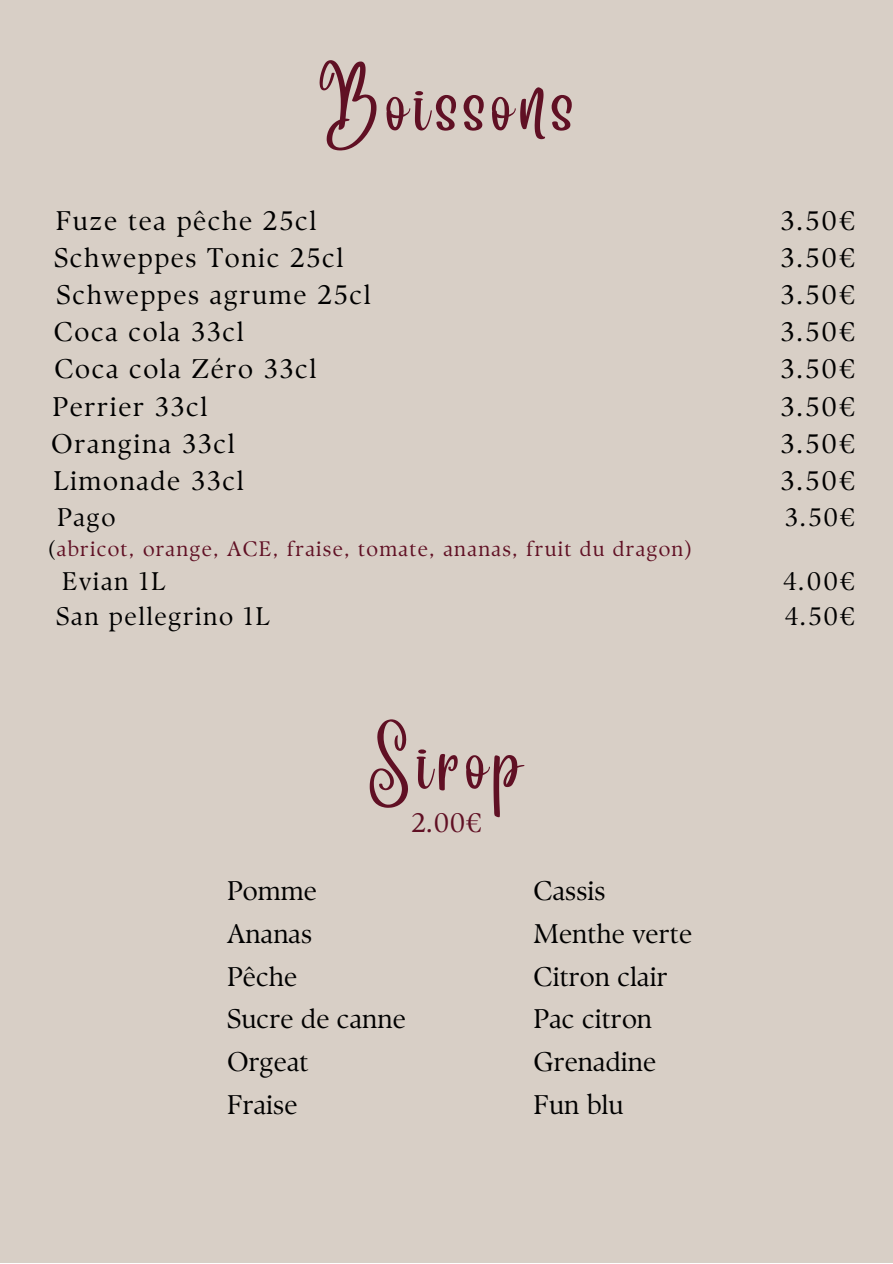
<style>
.page{position:relative;width:893px;height:1264px;background:#fff}
.page>*{position:absolute;margin:0;border:0;box-sizing:border-box;transform-origin:0 0}
.t1{font:60px "Angelina";letter-spacing:.12em;color:#601024}
.t2{font:27px "TY Serif D";letter-spacing:.06em;color:#000}
.t3{font:27px "TY Serif D";color:#000}
.t4{font:27px "TY Serif D";color:#601024}
.t5{font:25.5px "TY Serif D";letter-spacing:.06em;color:#000}
.t6{font:21px "TY Serif D";letter-spacing:.06em;color:#601024}
.s1{color:#000}
</style>
<div class="page">
<div style="left:0;top:0;width:892px;height:1262px;background:#d8cfc6"></div>
<p class="t1" style="left:318px;top:93px;width:258px">Boissons</p>
<p class="t2" style="left:56px;top:204px;width:262px">Fuze tea pêche 25cl</p>
<p class="t2" style="left:780px;top:204px;width:75px">3.50€</p>
<p class="t2" style="left:54px;top:241px;width:291px">Schweppes Tonic 25cl</p>
<p class="t2" style="left:780px;top:241px;width:75px">3.50€</p>
<p class="t2" style="left:57px;top:278px;width:315px">Schweppes agrume 25cl</p>
<p class="t2" style="left:780px;top:278px;width:75px">3.50€</p>
<p class="t2" style="left:54px;top:316px;width:191px">Coca cola 33cl</p>
<p class="t2" style="left:780px;top:316px;width:75px">3.50€</p>
<p class="t2" style="left:55px;top:353px;width:263px">Coca cola Zéro 33cl</p>
<p class="t2" style="left:780px;top:353px;width:75px">3.50€</p>
<p class="t2" style="left:52px;top:390px;width:157px">Perrier 33cl</p>
<p class="t2" style="left:780px;top:390px;width:75px">3.50€</p>
<p class="t2" style="left:51px;top:427px;width:185px">Orangina 33cl</p>
<p class="t2" style="left:780px;top:427px;width:75px">3.50€</p>
<p class="t2" style="left:54px;top:464px;width:192px">Limonade 33cl</p>
<p class="t2" style="left:780px;top:464px;width:75px">3.50€</p>
<p class="t5" style="left:57px;top:501px;width:60px">Pago</p>
<p class="t5" style="left:784px;top:501px;width:71px">3.50€</p>
<p class="t6" style="left:47px;top:536px;width:648px"><span class="s1">(</span>abricot, orange, ACE, fraise, tomate, ananas, fruit du dragon)</p>
<p class="t5" style="left:62px;top:565px;width:104px">Evian 1L</p>
<p class="t5" style="left:783px;top:565px;width:73px">4.00€</p>
<p class="t5" style="left:56px;top:600px;width:215px">San pellegrino 1L</p>
<p class="t5" style="left:784px;top:600px;width:71px">4.50€</p>
<p class="t1" style="left:369px;top:751px;width:155px">Sirop</p>
<p class="t4" style="left:411px;top:806px;width:71px">2.00€</p>
<p class="t2" style="left:227px;top:874px;width:91px">Pomme</p>
<p class="t2" style="left:227px;top:917px;width:86px">Ananas</p>
<p class="t2" style="left:227px;top:959px;width:72px">Pêche</p>
<p class="t3" style="left:227px;top:1002px;width:180px">Sucre de canne</p>
<p class="t2" style="left:227px;top:1045px;width:83px">Orgeat</p>
<p class="t2" style="left:227px;top:1088px;width:72px">Fraise</p>
<p class="t2" style="left:533px;top:874px;width:73px">Cassis</p>
<p class="t3" style="left:533px;top:917px;width:160px">Menthe verte</p>
<p class="t3" style="left:533px;top:959px;width:136px">Citron clair</p>
<p class="t3" style="left:533px;top:1002px;width:120px">Pac citron</p>
<p class="t3" style="left:533px;top:1045px;width:124px">Grenadine</p>
<p class="t2" style="left:533px;top:1088px;width:92px">Fun blu</p>
</div>
